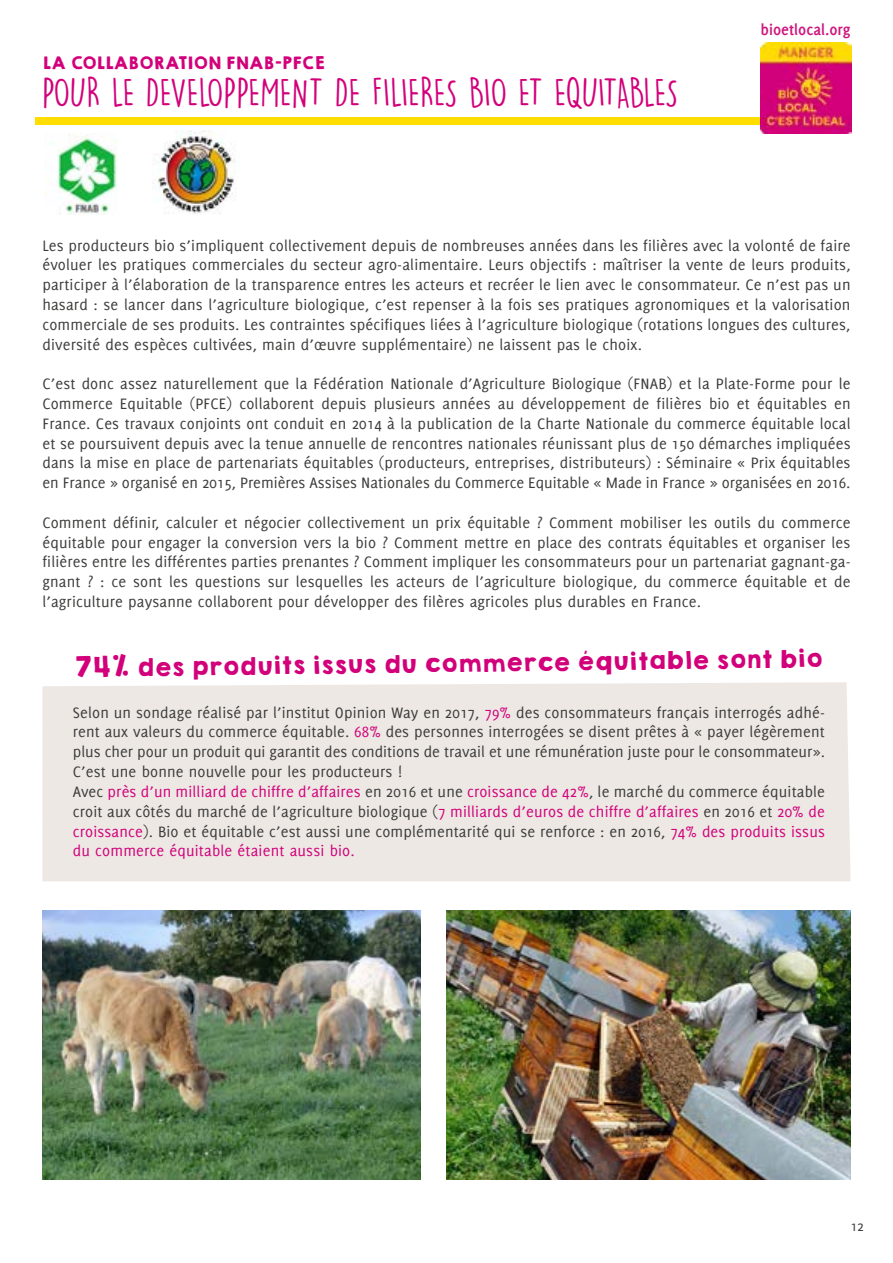
<style>
.page{position:relative;width:893px;height:1263px;background:#fff}
.page>*{position:absolute;margin:0;border:0;box-sizing:border-box;transform-origin:0 0}
.t1{font:37.5px "DK Lemon Yellow Sun";letter-spacing:-.025em;color:#d2007a}
.t2{font:21.75px "KGHAPPY Solid";color:#d2007a}
.t3{font:700 16.8px "Delicious";color:#ce187e}
.t4{font:16.5px/19.8px "Delicious";letter-spacing:.01em;color:#3c3c3b;text-align:justify}
.t5{font:15.6px "KGHAPPY Solid";color:#d2007a}
.t6{font:15px "Delicious";color:#3c3c3b}
.s1{font-size:25.5px}
.s2{color:#d2007a}
</style>
<div class="page">
<div style="left:35px;top:117px;width:800px;height:7px;background:#fd0"></div>
<img style="left:760px;top:42px;width:91px;height:91px">
<img style="left:153px;top:130px;width:83px;height:84px">
<img style="left:45px;top:135px;width:72px;height:80px">
<img style="left:446px;top:910px;width:404px;height:269px">
<img style="left:43px;top:910px;width:377px;height:269px">
<div style="left:42px;top:682px;width:808px;height:199px;background:#ede8e4"></div>
<p class="t5" style="left:42px;top:51px;width:284px">LA COLLABORATION FNAB-PFCE</p>
<h1 class="t1" style="left:42px;top:70px;width:637px">POUR LE DEVELOPPEMENT DE FILIERES BIO ET EQUITABLES</h1>
<p class="t3" style="left:761px;top:20px;width:92px">bioetlocal.org</p>
<p class="t4" style="left:42px;top:235px;width:810px">Les producteurs bio s’impliquent collectivement depuis de nombreuses années dans les filières avec la volonté de faire évoluer les pratiques commerciales du secteur agro-alimentaire. Leurs objectifs : maîtriser la vente de leurs produits, participer à l’élaboration de la transparence entres les acteurs et recréer le lien avec le consommateur. Ce n’est pas un hasard : se lancer dans l’agriculture biologique, c’est repenser à la fois ses pratiques agronomiques et la valorisation commerciale de ses produits. Les contraintes spécifiques liées à l’agriculture biologique (rotations longues des cultures, diversité des espèces cultivées, main d’œuvre supplémentaire) ne laissent pas le choix.</p>
<p class="t4" style="left:42px;top:374px;width:810px">C’est donc assez naturellement que la Fédération Nationale d’Agriculture Biologique (FNAB) et la Plate-Forme pour le Commerce Equitable (PFCE) collaborent depuis plusieurs années au développement de filières bio et équitables en France. Ces travaux conjoints ont conduit en 2014 à la publication de la Charte Nationale du commerce équitable local et se poursuivent depuis avec la tenue annuelle de rencontres nationales réunissant plus de 150 démarches impliquées dans la mise en place de partenariats équitables (producteurs, entreprises, distributeurs) : Séminaire « Prix équitables en France » organisé en 2015, Premières Assises Nationales du Commerce Equitable « Made in France » organisées en 2016.</p>
<p class="t4" style="left:42px;top:512px;width:810px">Comment définir, calculer et négocier collectivement un prix équitable ? Comment mobiliser les outils du commerce équitable pour engager la conversion vers la bio ? Comment mettre en place des contrats équitables et organiser les filières entre les différentes parties prenantes ? Comment impliquer les consommateurs pour un partenariat gagnant-ga&shy;gnant ? : ce sont les questions sur lesquelles les acteurs de l’agriculture biologique, du commerce équitable et de l’agriculture paysanne collaborent pour développer des filères agricoles plus durables en France.</p>
<h2 class="t2" style="left:73px;top:653px;width:750px;rotate:-1deg"><span class="s1">74%</span> des produits issus du commerce équitable sont bio</h2>
<p class="t4" style="left:73px;top:702px;width:754px;text-align:left">Selon un sondage réalisé par l’institut Opinion Way en 2017, <span class="s2">79%</span> des consommateurs français interrogés adhé&shy;rent aux valeurs du commerce équitable. <span class="s2">68%</span> des personnes interrogées se disent prêtes à « payer légèrement plus cher pour un produit qui garantit des conditions de travail et une rémunération juste pour le consommateur».<br>C’est une bonne nouvelle pour les producteurs !<br>Avec <span class="s2">près d’un milliard de chiffre d’affaires</span> en 2016 et une <span class="s2">croissance de 42%</span>, le marché du commerce équitable croit aux côtés du marché de l’agriculture biologique (<span class="s2">7 milliards d’euros de chiffre d’affaires</span> en 2016 et <span class="s2">20% de croissance</span>). Bio et équitable c’est aussi une complémentarité qui se renforce : en 2016, <span class="s2">74% des produits issus du commerce équitable étaient aussi bio.</span></p>
<p class="t6" style="left:850px;top:1217px;width:15px">12</p>
</div>
